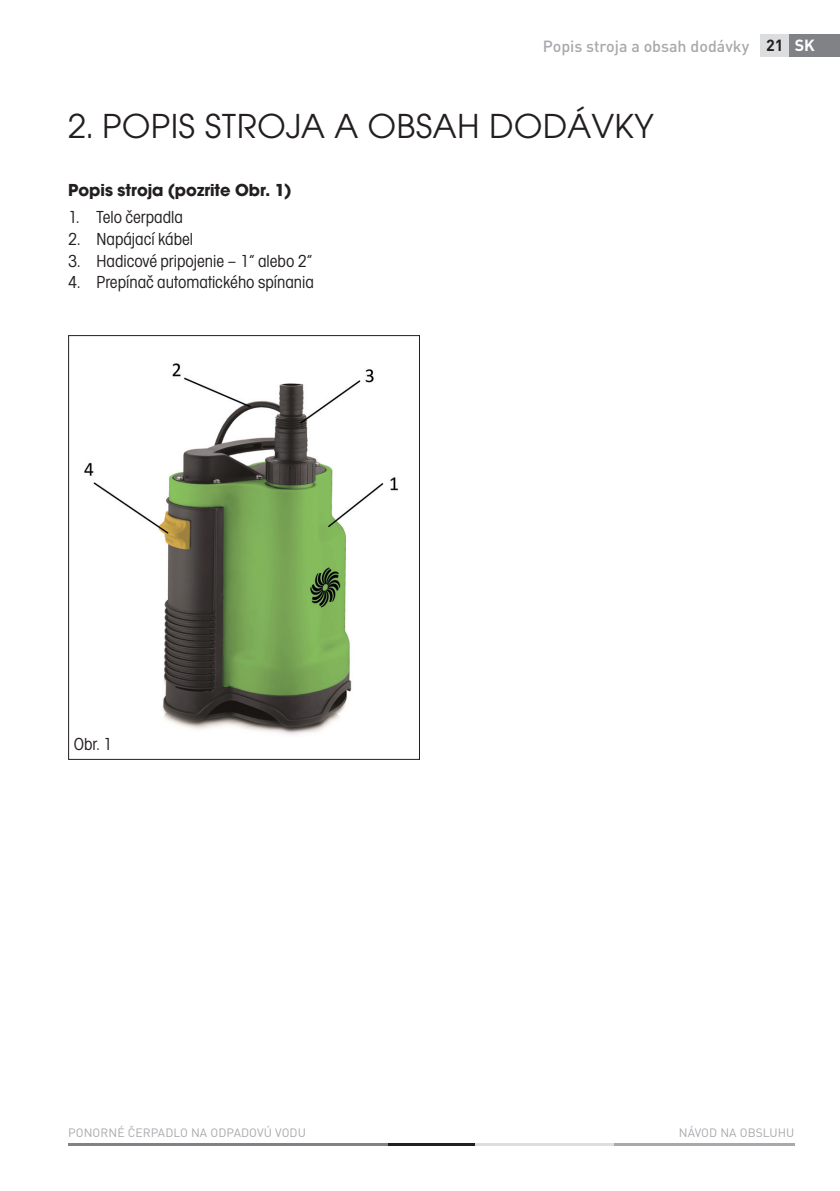
<style>
.page{position:relative;width:840px;height:1191px;background:#fff}
.page>*{position:absolute;margin:0;border:0;box-sizing:border-box;transform-origin:0 0}
.t1{font:36px "Avant Gar Got Itc TOT Boo";letter-spacing:.015em;color:#231f20}
.t2{font:18px "Avant Gar Got Itc TOT Boo Con";color:#231f20}
.t3{font:700 18px "Avant Gar Got Itc TOT";color:#231f20}
.t4{font:500 16px "DIN Pro";color:#a8a9ad}
.t5{font:700 16px "DIN Pro";color:#fff}
.t6{font:12px "DIN Pro";letter-spacing:.01em;color:#a8a9ad}
.s1{font-weight:700;color:#231f20}
</style>
<div class="page">
<hr style="left:613px;top:1142px;width:181px;height:3px;background:#a8a9ad">
<hr style="left:474px;top:1142px;width:139px;height:3px;background:#dcdddf">
<hr style="left:68px;top:1142px;width:319px;height:3px;background:#808285">
<hr style="left:387px;top:1142px;width:87px;height:3px;background:#231f20">
<div style="left:788px;top:34px;width:51px;height:23px;background:#808285"></div>
<div style="left:760px;top:34px;width:28px;height:23px;background:#dcdddf"></div>
<img style="left:84px;top:363px;width:314px;height:372px">
<div style="left:68px;top:335px;width:352px;height:425px;border:1px solid #231f20"></div>
<p class="t4" style="left:542px;top:40px;width:242px">Popis stroja a obsah dodávky <span class="s1">21</span></p>
<p class="t5" style="left:794px;top:40px;width:22px">SK</p>
<p class="t1" style="left:68px;top:113px;width:587px">2. POPIS STROJA A OBSAH DODÁVKY</p>
<p class="t3" style="left:68px;top:184px;width:225px">Popis stroja (pozrite Obr. 1)</p>
<p class="t2" style="left:68px;top:211px;width:116px">1. Telo čerpadla</p>
<p class="t2" style="left:68px;top:233px;width:127px">2. Napájací kábel</p>
<p class="t2" style="left:68px;top:254px;width:246px">3. Hadicové pripojenie – 1“ alebo 2“</p>
<p class="t2" style="left:68px;top:276px;width:247px">4. Prepínač automatického spínania</p>
<p class="t2" style="left:74px;top:738px;width:40px">Obr. 1</p>
<p class="t6" style="left:68px;top:1128px;width:239px">PONORNÉ ČERPADLO NA ODPADOVÚ VODU</p>
<p class="t6" style="left:678px;top:1128px;width:117px">NÁVOD NA OBSLUHU</p>
</div>
